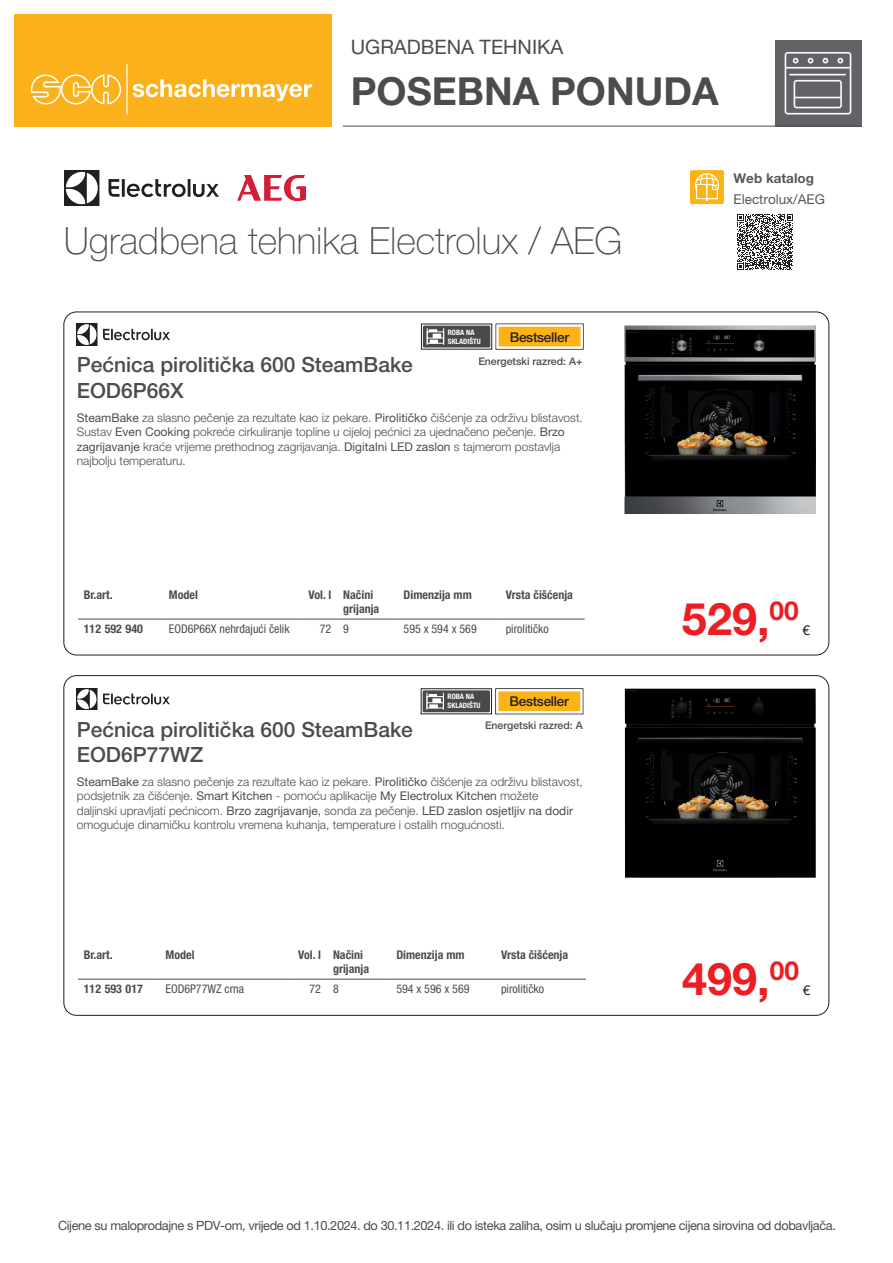
<style>
.page{position:relative;width:893px;height:1263px;background:#fff}
.page>*{position:absolute;margin:0;border:0;box-sizing:border-box;transform-origin:0 0}
.t1{font:700 45px "Helvetica Neue LT Pro";color:#ee1d23}
.t2{font:700 38.7px "Helvetica Neue LT Pro";color:#4b4c4d}
.t3{font:100 37.5px "Helvetica Neue LT Pro";color:#4b4c4d}
.t4{font:500 21px/25.5px "Helvetica Neue LT Pro";color:#4b4c4d}
.t5{font:19.95px "Helvetica Neue LT Pro";color:#4b4c4d}
.t6{font:500 13.5px "Helvetica Neue LT Pro";letter-spacing:-.02em;color:#231f20}
.t7{font:13.5px "Helvetica Neue LT Pro";color:#57585a}
.t8{font:700 13.5px "Helvetica Neue LT Pro";color:#57585a}
.t9{font:13.5px "Helvetica Neue LT Pro";color:#231f20}
.t10{font:12.75px "Helvetica Neue LT Pro";letter-spacing:-.03em;color:#4b4c4d}
.t11{font:300 12px/14.4px "Helvetica Neue LT Pro";color:#4b4c4d}
.t12{font:700 condensed 12px/14.4px "Helvetica Neue LT Pro";color:#4b4c4d}
.t13{font:condensed 12px "Helvetica Neue LT Pro";color:#4b4c4d}
.t14{font:500 10.5px "Helvetica Neue LT Pro";color:#4b4c4d}
.t15{font:700 condensed 7.5px/8.9px "Helvetica Neue LT Pro";color:#fff}
.s1{font-weight:400}
</style>
<div class="page">
<div style="left:14px;top:14px;width:318px;height:112px;background:#fbb11c"></div>
<img style="left:775px;top:40px;width:87px;height:86px">
<svg style="left:31px;top:74px;width:90px;height:30px"></svg>
<svg style="left:133px;top:79px;width:179px;height:22px"></svg>
<hr style="left:126px;top:64px;width:2px;height:51px;background:#fff">
<hr style="left:343px;top:126px;width:519px;height:1px;background:#4b4c4d">
<div style="left:690px;top:170px;width:34px;height:34px;background:#fbb316;border-radius:2px"></div>
<svg style="left:695px;top:173px;width:24px;height:28px"></svg>
<svg style="left:737px;top:214px;width:56px;height:56px"></svg>
<img style="left:238px;top:175px;width:67px;height:26px">
<img style="left:625px;top:325px;width:191px;height:189px">
<hr style="left:78px;top:619px;width:85px;height:1px;background:#4b4c4d">
<hr style="left:163px;top:619px;width:136px;height:1px;background:#4b4c4d">
<hr style="left:299px;top:619px;width:38px;height:1px;background:#4b4c4d">
<hr style="left:337px;top:619px;width:61px;height:1px;background:#4b4c4d">
<hr style="left:398px;top:619px;width:102px;height:1px;background:#4b4c4d">
<hr style="left:500px;top:619px;width:85px;height:1px;background:#4b4c4d">
<div style="left:424px;top:326px;width:66px;height:21px;background:#47494a"></div>
<div style="left:423px;top:326px;width:67px;height:21px;border:1px solid #47494a"></div>
<svg style="left:427px;top:328px;width:17px;height:17px"></svg>
<div style="left:496px;top:324px;width:87px;height:25px;background:#fbb316;border:2px solid #fff"></div>
<img style="left:77px;top:324px;width:92px;height:21px">
<img style="left:625px;top:688px;width:191px;height:190px">
<hr style="left:78px;top:979px;width:81px;height:1px;background:#4b4c4d">
<hr style="left:159px;top:979px;width:130px;height:1px;background:#4b4c4d">
<hr style="left:289px;top:979px;width:38px;height:1px;background:#4b4c4d">
<hr style="left:327px;top:979px;width:63px;height:1px;background:#4b4c4d">
<hr style="left:390px;top:979px;width:105px;height:1px;background:#4b4c4d">
<hr style="left:495px;top:979px;width:91px;height:1px;background:#4b4c4d">
<div style="left:423px;top:691px;width:66px;height:20px;background:#47494a"></div>
<div style="left:423px;top:690px;width:67px;height:22px;border:1px solid #47494a"></div>
<svg style="left:426px;top:693px;width:18px;height:16px"></svg>
<div style="left:421px;top:688px;width:71px;height:26px;border:1px solid #231f20"></div>
<div style="left:496px;top:688px;width:87px;height:26px;border:1px solid #231f20"></div>
<div style="left:496px;top:689px;width:86px;height:24px;background:#fbb316;border:2px solid #fff"></div>
<img style="left:77px;top:688px;width:92px;height:22px">
<img style="left:64px;top:170px;width:155px;height:36px">
<h3 class="t5" style="left:351px;top:35px;width:214px">UGRADBENA TEHNIKA</h3>
<h2 class="t2" style="left:351px;top:67px;width:369px">POSEBNA PONUDA</h2>
<h3 class="t3" style="left:64px;top:219px;width:560px">Ugradbena tehnika Electrolux / AEG</h3>
<p class="t15" style="left:448px;top:327px;width:35px">ROBA NA<br>SKLADIŠTU</p>
<p class="t6" style="left:510px;top:329px;width:61px">Bestseller</p>
<h3 class="t4" style="left:77px;top:352px;width:338px">Pećnica pirolitička 600 SteamBake<br>EOD6P66X</h3>
<p class="t11" style="left:77px;top:410px;width:508px"><span class="s1">SteamBake</span> za slasno pečenje za rezultate kao iz pekare. <span class="s1">Pirolitičko</span> čišćenje za održivu blistavost.<br>Sustav <span class="s1">Even Cooking</span> pokreće cirkuliranje topline u cijeloj pećnici za ujednačeno pečenje. <span class="s1">Brzo zagrijavanje</span> kraće vrijeme prethodnog zagrijavanja. <span class="s1">Digitalni LED zaslon</span> s tajmerom postavlja najbolju temperaturu.</p>
<p class="t14" style="left:478px;top:355px;width:105px">Energetski razred: A+</p>
<p class="t8" style="left:733px;top:170px;width:82px">Web katalog</p>
<p class="t7" style="left:733px;top:191px;width:93px">Electrolux/AEG</p>
<p class="t12" style="left:84px;top:587px;width:30px">Br.art.</p>
<p class="t12" style="left:169px;top:587px;width:31px">Model</p>
<p class="t12" style="left:343px;top:587px;width:38px;text-indent:-35px">Vol. l Načini grijanja</p>
<p class="t12" style="left:404px;top:587px;width:70px">Dimenzija mm</p>
<p class="t12" style="left:506px;top:587px;width:69px">Vrsta čišćenja</p>
<p class="t12" style="left:84px;top:622px;width:61px">112 592 940</p>
<p class="t13" style="left:169px;top:622px;width:122px">EOD6P66X nehrđajući čelik</p>
<p class="t13" style="left:320px;top:622px;width:31px">72 9</p>
<p class="t13" style="left:404px;top:622px;width:75px">595 x 594 x 569</p>
<p class="t13" style="left:506px;top:622px;width:45px">pirolitičko</p>
<p class="t15" style="left:448px;top:692px;width:35px">ROBA NA<br>SKLADIŠTU</p>
<p class="t6" style="left:510px;top:693px;width:61px">Bestseller</p>
<h3 class="t4" style="left:77px;top:716px;width:338px">Pećnica pirolitička 600 SteamBake<br>EOD6P77WZ</h3>
<p class="t11" style="left:77px;top:774px;width:508px"><span class="s1">SteamBake</span> za slasno pečenje za rezultate kao iz pekare. <span class="s1">Pirolitičko</span> čišćenje za održivu blistavost, podsjetnik za čišćenje. <span class="s1">Smart Kitchen</span> - pomoću aplikacije <span class="s1">My Electrolux Kitchen</span> možete<br>daljinski upravljati pećnicom. <span class="s1">Brzo zagrijavanje,</span> sonda za pečenje. <span class="s1">LED zaslon osjetljiv na dodir </span>omogućuje dinamičku kontrolu vremena kuhanja, temperature i ostalih mogućnosti.</p>
<p class="t14" style="left:485px;top:719px;width:99px">Energetski razred: A</p>
<p class="t12" style="left:84px;top:947px;width:30px">Br.art.</p>
<p class="t12" style="left:165px;top:947px;width:31px">Model</p>
<p class="t12" style="left:333px;top:947px;width:38px;text-indent:-35px">Vol. l Načini grijanja</p>
<p class="t12" style="left:396px;top:947px;width:70px">Dimenzija mm</p>
<p class="t12" style="left:501px;top:947px;width:69px">Vrsta čišćenja</p>
<p class="t12" style="left:84px;top:982px;width:61px">112 593 017</p>
<p class="t13" style="left:165px;top:982px;width:80px">EOD6P77WZ crna</p>
<p class="t13" style="left:309px;top:982px;width:31px">72 8</p>
<p class="t13" style="left:396px;top:982px;width:75px">594 x 596 x 569</p>
<p class="t13" style="left:501px;top:982px;width:45px">pirolitičko</p>
<h1 class="t1" style="left:682px;top:591px;width:118px">529,<sup>00</sup></h1>
<p class="t9" style="left:802px;top:622px;width:9px">€</p>
<h1 class="t1" style="left:682px;top:951px;width:118px">499,<sup>00</sup></h1>
<p class="t9" style="left:803px;top:982px;width:9px">€</p>
<p class="t10" style="left:58px;top:1217px;width:779px">Cijene su maloprodajne s PDV-om, vrijede od 1.10.2024. do 30.11.2024. ili do isteka zaliha, osim u slučaju promjene cijena sirovina od dobavljača.</p>
</div>
